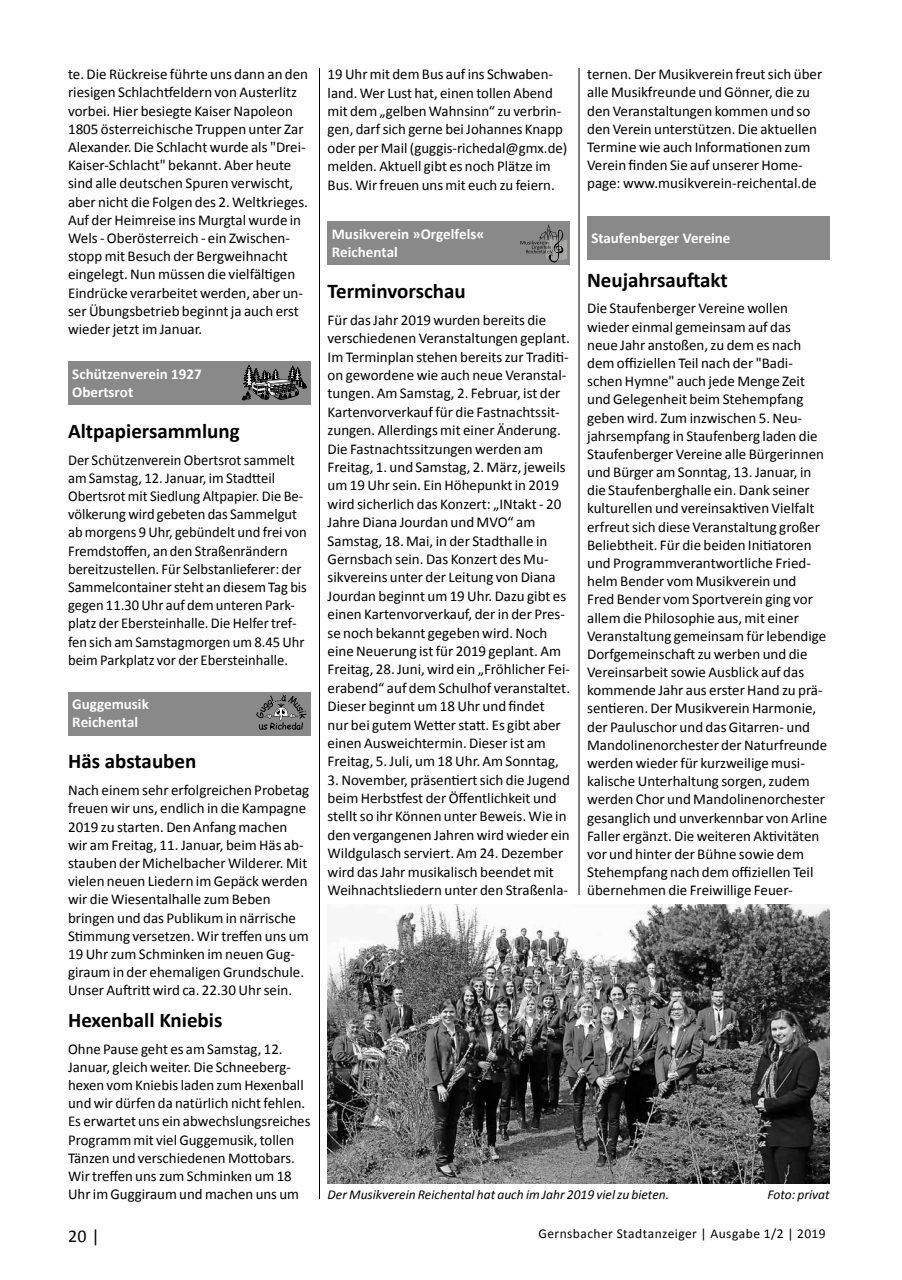
<style>
.page{position:relative;width:902px;height:1280px;background:#fff}
.page>*{position:absolute;margin:0;border:0;box-sizing:border-box;transform-origin:0 0}
.t1{font:700 21px "Calibri";color:#000}
.t2{font:18px "Calibri";color:#000}
.t3{font:15px/18.1px "Calibri";color:#000}
.t4{font:700 15px/18px "Calibri";color:#fff}
.t5{font:italic 13.5px "Calibri";color:#000}
.t6{font:13.5px "Calibri";letter-spacing:.03em;color:#000}
</style>
<div class="page">
<hr style="left:319px;top:68px;width:1px;height:1131px;background:#000">
<hr style="left:578px;top:68px;width:1px;height:827px;background:#000">
<div style="left:68px;top:361px;width:242px;height:44px;background:#8a8989"></div>
<svg style="left:242px;top:365px;width:65px;height:35px"></svg>
<div style="left:68px;top:692px;width:242px;height:43px;background:#8a8989"></div>
<svg style="left:257px;top:694px;width:50px;height:36px"></svg>
<div style="left:327px;top:221px;width:243px;height:44px;background:#8a8989"></div>
<svg style="left:520px;top:224px;width:46px;height:38px"></svg>
<div style="left:587px;top:217px;width:242px;height:43px;background:#8a8989"></div>
<img style="left:327px;top:904px;width:502px;height:279px">
<p class="t3" style="left:68px;top:65px;width:241px">te. Die Rückreise führte uns dann an den riesigen Schlachtfeldern von Austerlitz vorbei. Hier besiegte Kaiser Napoleon 1805 österreichische Truppen unter Zar Alexander. Die Schlacht wurde als "Drei-Kaiser-Schlacht" bekannt. Aber heute sind alle deutschen Spuren verwischt, aber nicht die Folgen des 2. Weltkrieges.<br>Auf der Heimreise ins Murgtal wurde in Wels - Oberösterreich - ein Zwischen&shy;stopp mit Besuch der Bergweihnacht eingelegt. Nun müssen die vielfältigen Eindrücke verarbeitet werden, aber un&shy;ser Übungsbetrieb beginnt ja auch erst wieder jetzt im Januar.</p>
<p class="t4" style="left:72px;top:365px;width:131px">Schützenverein 1927<br>Obertsrot</p>
<h1 class="t1" style="left:68px;top:417px;width:173px">Altpapiersammlung</h1>
<p class="t3" style="left:68px;top:450px;width:240px">Der Schützenverein Obertsrot sammelt am Samstag, 12. Januar, im Stadtteil Obertsrot mit Siedlung Altpapier. Die Be&shy;völkerung wird gebeten das Sammelgut ab morgens 9 Uhr, gebündelt und frei von Fremdstoffen, an den Straßenrändern bereitzustellen. Für Selbstanlieferer: der Sammelcontainer steht an diesem Tag bis gegen 11.30 Uhr auf dem unteren Park&shy;platz der Ebersteinhalle. Die Helfer tref&shy;fen sich am Samstagmorgen um 8.45 Uhr beim Parkplatz vor der Ebersteinhalle.</p>
<p class="t4" style="left:72px;top:695px;width:78px">Guggemusik<br>Reichental</p>
<h1 class="t1" style="left:68px;top:748px;width:130px">Häs abstauben</h1>
<p class="t3" style="left:68px;top:781px;width:243px">Nach einem sehr erfolgreichen Probetag freuen wir uns, endlich in die Kampagne 2019 zu starten. Den Anfang machen wir am Freitag, 11. Januar, beim Häs ab&shy;stauben der Michelbacher Wilderer. Mit vielen neuen Liedern im Gepäck werden wir die Wiesentalhalle zum Beben bringen und das Publikum in närrische Stimmung versetzen. Wir treffen uns um 19 Uhr zum Schminken im neuen Gug&shy;giraum in der ehemaligen Grundschule.<br>Unser Auftritt wird ca. 22.30 Uhr sein.</p>
<h1 class="t1" style="left:68px;top:1006px;width:156px">Hexenball Kniebis</h1>
<p class="t3" style="left:68px;top:1039px;width:244px">Ohne Pause geht es am Samstag, 12.<br>Januar, gleich weiter. Die Schneeberg&shy;hexen vom Kniebis laden zum Hexenball und wir dürfen da natürlich nicht fehlen.<br>Es erwartet uns ein abwechslungsreiches Programm mit viel Guggemusik, tollen Tänzen und verschiedenen Mottobars.<br>Wir treffen uns zum Schminken um 18<br>Uhr im Guggiraum und machen uns um</p>
<p class="t3" style="left:327px;top:65px;width:241px">19 Uhr mit dem Bus auf ins Schwaben&shy;land. Wer Lust hat, einen tollen Abend mit dem „gelben Wahnsinn“ zu verbrin&shy;gen, darf sich gerne bei Johannes Knapp oder per Mail (guggis-richedal@gmx.de) melden. Aktuell gibt es noch Plätze im Bus. Wir freuen uns mit euch zu feiern.</p>
<p class="t4" style="left:332px;top:224px;width:154px">Musikverein »Orgelfels«<br>Reichental</p>
<h1 class="t1" style="left:327px;top:278px;width:140px">Terminvorschau</h1>
<p class="t3" style="left:327px;top:311px;width:244px">Für das Jahr 2019 wurden bereits die verschiedenen Veranstaltungen geplant.<br>Im Terminplan stehen bereits zur Traditi&shy;on gewordene wie auch neue Veranstal&shy;tungen. Am Samstag, 2. Februar, ist der Kartenvorverkauf für die Fastnachtssit&shy;zungen. Allerdings mit einer Änderung.<br>Die Fastnachtssitzungen werden am Freitag, 1. und Samstag, 2. März, jeweils um 19 Uhr sein. Ein Höhepunkt in 2019 wird sicherlich das Konzert: „INtakt - 20<br>Jahre Diana Jourdan und MVO“ am Samstag, 18. Mai, in der Stadthalle in Gernsbach sein. Das Konzert des Mu&shy;sikvereins unter der Leitung von Diana Jourdan beginnt um 19 Uhr. Dazu gibt es einen Kartenvorverkauf, der in der Pres&shy;se noch bekannt gegeben wird. Noch eine Neuerung ist für 2019 geplant. Am Freitag, 28. Juni, wird ein „Fröhlicher Fei&shy;erabend“ auf dem Schulhof veranstaltet.<br>Dieser beginnt um 18 Uhr und findet<br>nur bei gutem Wetter statt. Es gibt aber einen Ausweichtermin. Dieser ist am Freitag, 5. Juli, um 18 Uhr. Am Sonntag,</p>
<p class="t3" style="left:327px;top:770px;width:244px">3. November, präsentiert sich die Jugend beim Herbstfest der Öffentlichkeit und stellt so ihr Können unter Beweis. Wie in den vergangenen Jahren wird wieder ein Wildgulasch serviert. Am 24. Dezember wird das Jahr musikalisch beendet mit Weihnachtsliedern unter den Straßenla-</p>
<p class="t3" style="left:587px;top:65px;width:237px">ternen. Der Musikverein freut sich über alle Musikfreunde und Gönner, die zu den Veranstaltungen kommen und so den Verein unterstützen. Die aktuellen Termine wie auch Informationen zum Verein finden Sie auf unserer Home&shy;page: www.musikverein-reichental.de</p>
<p class="t4" style="left:591px;top:229px;width:140px">Staufenberger Vereine</p>
<h1 class="t1" style="left:587px;top:266px;width:142px">Neujahrsauftakt</h1>
<p class="t3" style="left:587px;top:299px;width:242px">Die Staufenberger Vereine wollen wieder einmal gemeinsam auf das<br>neue Jahr anstoßen, zu dem es nach dem offiziellen Teil nach der "Badi&shy;schen Hymne" auch jede Menge Zeit und Gelegenheit beim Stehempfang geben wird. Zum inzwischen 5. Neu&shy;jahrsempfang in Staufenberg laden die Staufenberger Vereine alle Bürgerinnen und Bürger am Sonntag, 13. Januar, in die Staufenberghalle ein. Dank seiner kulturellen und vereinsaktiven Vielfalt erfreut sich diese Veranstaltung großer Beliebtheit. Für die beiden Initiatoren und Programmverantwortliche Fried&shy;helm Bender vom Musikverein und Fred Bender vom Sportverein ging vor allem die Philosophie aus, mit einer Veranstaltung gemeinsam für lebendige Dorfgemeinschaft zu werben und die Vereinsarbeit sowie Ausblick auf das kommende Jahr aus erster Hand zu prä&shy;sentieren. Der Musikverein Harmonie, der Pauluschor und das Gitarren- und Mandolinenorchester der Naturfreunde werden wieder für kurzweilige musi&shy;kalische Unterhaltung sorgen, zudem werden Chor und Mandolinenorchester gesanglich und unverkennbar von Arline Faller ergänzt. Die weiteren Aktivitäten vor und hinter der Bühne sowie dem Stehempfang nach dem offiziellen Teil übernehmen die Freiwillige Feuer-</p>
<p class="t5" style="left:327px;top:1185px;width:343px">Der Musikverein Reichental hat auch im Jahr 2019 viel zu bieten.</p>
<p class="t5" style="left:767px;top:1185px;width:64px">Foto: privat</p>
<p class="t2" style="left:68px;top:1224px;width:33px">20 |</p>
<p class="t6" style="left:538px;top:1225px;width:289px">Gernsbacher Stadtanzeiger | Ausgabe 1/2 | 2019</p>
</div>
